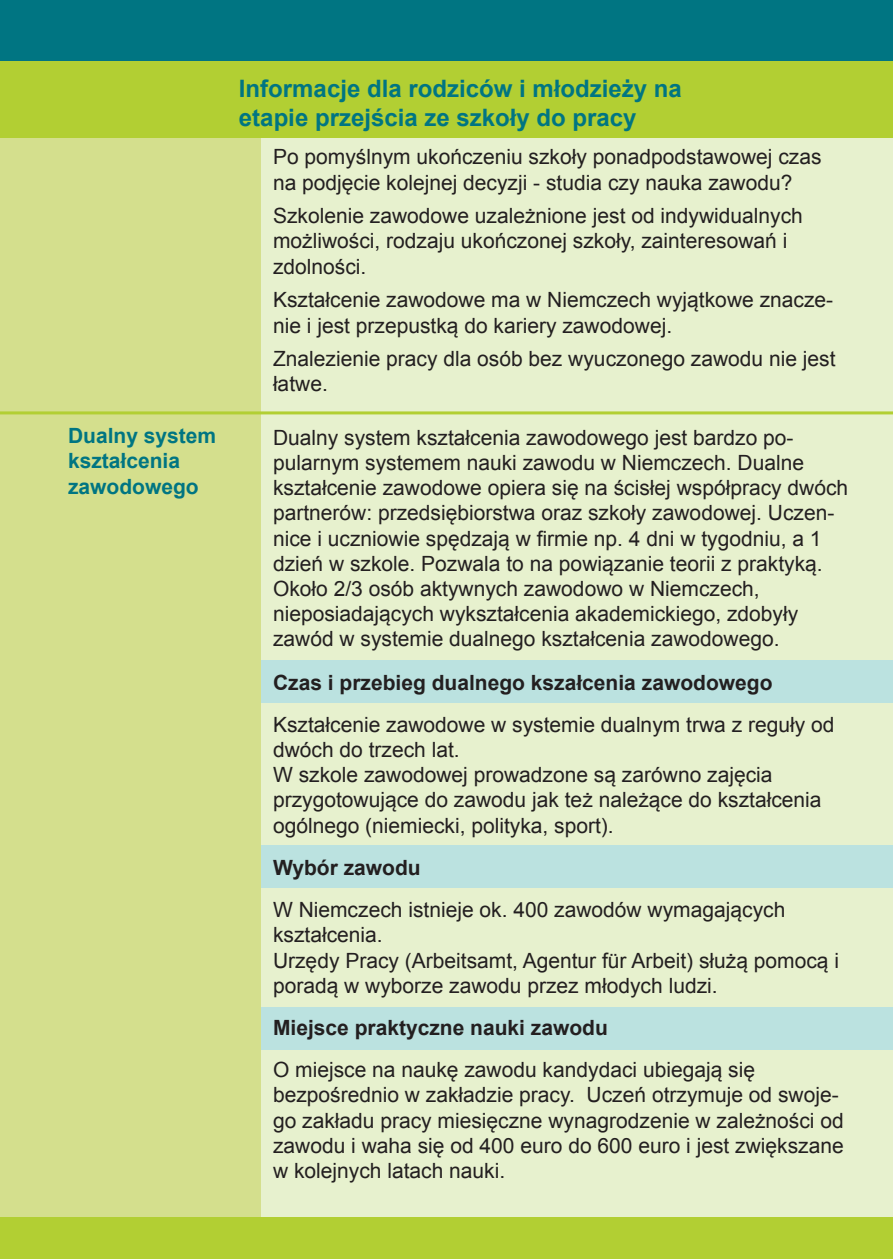
<style>
.page{position:relative;width:893px;height:1259px;background:#b2cf33}
.page>*{position:absolute;margin:0;border:0;box-sizing:border-box;transform-origin:0 0}
.t1{font:700 24px/28.8px "Arial";color:#007582}
.t2{font:21px/25.2px "Arial";color:#231f20}
.t3{font:700 21px "Arial";color:#231f20}
.t4{font:700 21px/25.2px "Arial";color:#007582}
</style>
<div class="page">
<div style="left:0;top:45px;width:893px;height:1171px;background:#e7f1ce"></div>
<div style="left:0;top:1007px;width:893px;height:42px;background:#bbe2e0"></div>
<div style="left:0;top:660px;width:893px;height:43px;background:#bbe2e0"></div>
<div style="left:0;top:845px;width:893px;height:43px;background:#bbe2e0"></div>
<div style="left:0;top:0;width:893px;height:62px;background:#007582"></div>
<div style="left:0;top:62px;width:260px;height:1154px;background:#d4df8d"></div>
<div style="left:0;top:62px;width:893px;height:76px;background:#b2cf33"></div>
<hr style="left:0;top:411px;width:893px;height:3px;background:#b2cf33">
<p class="t4" style="left:68px;top:424px;width:150px">Dualny system kształcenia zawodowego</p>
<p class="t1" style="left:239px;top:75px;width:444px">Informacje dla rodziców i młodzieży na etapie przejścia ze szkoły do pracy</p>
<p class="t2" style="left:273px;top:145px;width:550px">Po pomyślnym ukończeniu szkoły ponadpodstawowej czas na podjęcie kolejnej decyzji - studia czy nauka zawodu?</p>
<p class="t2" style="left:273px;top:203px;width:531px">Szkolenie zawodowe uzależnione jest od indywidualnych możliwości, rodzaju ukończonej szkoły, zainteresowań i zdolności.</p>
<p class="t2" style="left:273px;top:288px;width:562px">Kształcenie zawodowe ma w Niemczech wyjątkowe znacze&shy;nie i jest przepustką do kariery zawodowej.</p>
<p class="t2" style="left:273px;top:346px;width:564px">Znalezienie pracy dla osób bez wyuczonego zawodu nie jest łatwe.</p>
<p class="t2" style="left:273px;top:425px;width:577px">Dualny system kształcenia zawodowego jest bardzo po&shy;pularnym systemem nauki zawodu w Niemczech. Dualne kształcenie zawodowe opiera się na ścisłej współpracy dwóch partnerów: przedsiębiorstwa oraz szkoły zawodowej. Uczen&shy;nice i uczniowie spędzają w firmie np. 4 dni w tygodniu, a 1 dzień w szkole. Pozwala to na powiązanie teorii z praktyką.<br>Około 2/3 osób aktywnych zawodowo w Niemczech, nieposiadających wykształcenia akademickiego, zdobyły zawód w systemie dualnego kształcenia zawodowego.</p>
<p class="t3" style="left:273px;top:668px;width:501px">Czas i przebieg dualnego kszałcenia zawodowego</p>
<p class="t2" style="left:273px;top:712px;width:563px">Kształcenie zawodowe w systemie dualnym trwa z reguły od dwóch do trzech lat.<br>W szkole zawodowej prowadzone są zarówno zajęcia przygotowujące do zawodu jak też należące do kształcenia ogólnego (niemiecki, polityka, sport).</p>
<p class="t3" style="left:273px;top:853px;width:149px">Wybór zawodu</p>
<p class="t2" style="left:273px;top:897px;width:568px">W Niemczech istnieje ok. 400 zawodów wymagających kształcenia.<br>Urzędy Pracy (Arbeitsamt, Agentur für Arbeit) służą pomocą i poradą w wyborze zawodu przez młodych ludzi.</p>
<p class="t3" style="left:273px;top:1013px;width:336px">Miejsce praktyczne nauki zawodu</p>
<p class="t2" style="left:273px;top:1057px;width:572px">O miejsce na naukę zawodu kandydaci ubiegają się bezpośrednio w zakładzie pracy. Uczeń otrzymuje od swoje&shy;go zakładu pracy miesięczne wynagrodzenie w zależności od zawodu i waha się od 400 euro do 600 euro i jest zwiększane w kolejnych latach nauki.</p>
</div>
